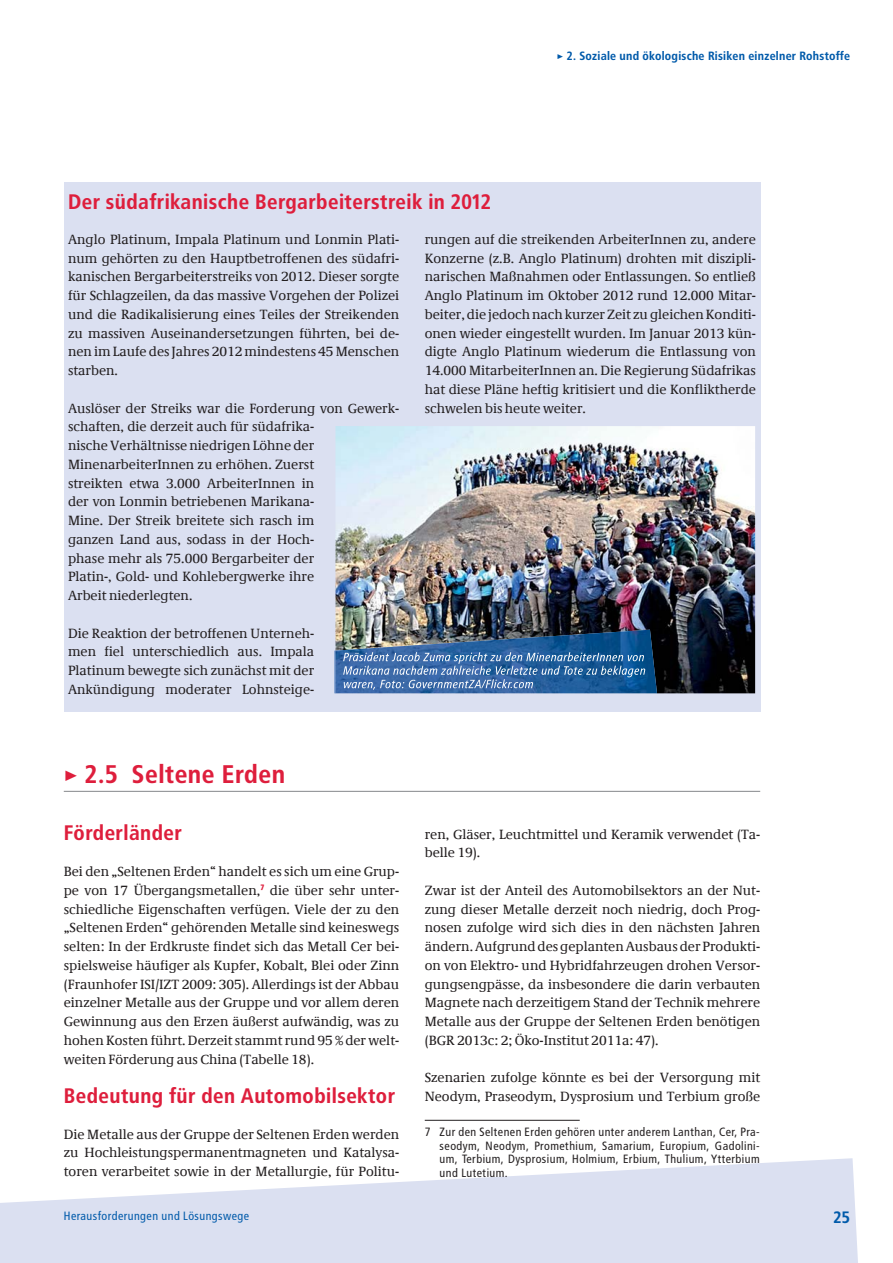
<style>
.page{position:relative;width:893px;height:1263px;background:#fff}
.page>*{position:absolute;margin:0;border:0;box-sizing:border-box;transform-origin:0 0}
.t1{font:25.5px "Transit Print OT Bld";color:#de1e3c}
.t2{font:21px "Transit Print OT Bld";color:#de1e3c}
.t3{font:16.5px "Transit Print OT Bld";color:#005aaa}
.t4{font:13.5px/18.8px "Demos Com";color:#231f20;text-align:justify}
.t5{font:12px/13.5px "Transit Print OT";color:#231f20;text-align:justify}
.t6{font:12px "Transit Print OT Bld";color:#005aaa}
.t7{font:12px "Transit Print OT";color:#005aaa}
.s1{font-family:"Transit Print OT Bld";font-size:15px;color:#de1e3c}
</style>
<div class="page">
<svg style="left:0;top:1158px;width:858px;height:105px;fill:#dbe0f1"></svg>
<div style="left:64px;top:182px;width:696px;height:530px;background:#dbe0f1"></div>
<img style="left:335px;top:426px;width:420px;height:267px">
<hr style="left:334px;top:651px;width:1px;height:42px;background:#376db5">
<img style="left:335px;top:630px;width:322px;height:63px">
<svg style="left:343px;top:652px;width:302px;height:38px;background:#4a79ae"></svg>
<hr style="left:64px;top:791px;width:696px;height:1px;background:#939598">
<hr style="left:425px;top:1120px;width:155px;height:1px;background:#231f20">
<h2 class="t2" style="left:68px;top:191px;width:425px">Der südafrikanische Bergarbeiterstreik in 2012</h2>
<p class="t6" style="left:557px;top:50px;width:295px">▸ 2. Soziale und ökologische Risiken einzelner Rohstoffe</p>
<p class="t4" style="left:68px;top:231px;width:333px">Anglo Platinum, Impala Platinum und Lonmin Plati&shy;num gehörten zu den Hauptbetroffenen des südafri&shy;kanischen Bergarbeiterstreiks von 2012. Dieser sorgte für Schlagzeilen, da das massive Vorgehen der Polizei und die Radikalisierung eines Teiles der Streikenden zu massiven Auseinandersetzungen führten, bei de&shy;nen im Laufe des Jahres 2012 mindestens 45 Menschen starben.</p>
<p class="t4" style="left:68px;top:400px;width:333px;text-align:left">Auslöser der Streiks war die Forderung von Gewerk&shy;schaften, die derzeit auch für südafrika-<br>nische Verhältnisse niedrigen Löhne der MinenarbeiterInnen zu erhöhen. Zuerst<br>streikten etwa 3.000 ArbeiterInnen in<br>der von Lonmin betriebenen Marikana-<br>Mine. Der Streik breitete sich rasch im<br>ganzen Land aus, sodass in der Hoch-<br>phase mehr als 75.000 Bergarbeiter der<br>Platin-, Gold- und Kohlebergwerke ihre<br>Arbeit niederlegten.</p>
<p class="t4" style="left:68px;top:625px;width:248px">Die Reaktion der betroffenen Unterneh&shy;men fiel unterschiedlich aus. Impala Platinum bewegte sich zunächst mit der Ankündigung moderater Lohnsteige-</p>
<p class="t4" style="left:425px;top:231px;width:333px">rungen auf die streikenden ArbeiterInnen zu, andere Konzerne (z.B. Anglo Platinum) drohten mit diszipli&shy;narischen Maßnahmen oder Entlassungen. So entließ Anglo Platinum im Oktober 2012 rund 12.000 Mitar&shy;beiter, die jedoch nach kurzer Zeit zu gleichen Konditi&shy;onen wieder eingestellt wurden. Im Januar 2013 kün&shy;digte Anglo Platinum wiederum die Entlassung von 14.000 MitarbeiterInnen an. Die Regierung Südafrikas hat diese Pläne heftig kritisiert und die Konfliktherde schwelen bis heute weiter.</p>
<h1 class="t1" style="left:64px;top:762px;width:223px">▸ 2.5 Seltene Erden</h1>
<h2 class="t2" style="left:64px;top:823px;width:120px">Förderländer</h2>
<p class="t4" style="left:64px;top:864px;width:337px">Bei den „Seltenen Erden“ handelt es sich um eine Grup&shy;pe von 17 Übergangsmetallen,<span class="s1">7</span> die über sehr unter&shy;schiedliche Eigenschaften verfügen. Viele der zu den „Seltenen Erden“ gehörenden Metalle sind keineswegs selten: In der Erdkruste findet sich das Metall Cer bei&shy;spielsweise häufiger als Kupfer, Kobalt, Blei oder Zinn (Fraunhofer ISI/IZT 2009: 305). Allerdings ist der Abbau einzelner Metalle aus der Gruppe und vor allem deren Gewinnung aus den Erzen äußerst aufwändig, was zu hohen Kosten führt. Derzeit stammt rund 95 % der welt&shy;weiten Förderung aus China (Tabelle 18).</p>
<h2 class="t2" style="left:64px;top:1085px;width:333px">Bedeutung für den Automobilsektor</h2>
<p class="t4" style="left:64px;top:1126px;width:337px">Die Metalle aus der Gruppe der Seltenen Erden werden zu Hochleistungspermanentmagneten und Katalysa&shy;toren verarbeitet sowie in der Metallurgie, für Politu-</p>
<p class="t4" style="left:425px;top:826px;width:337px">ren, Gläser, Leuchtmittel und Keramik verwendet (Ta&shy;belle 19).</p>
<p class="t4" style="left:425px;top:882px;width:337px">Zwar ist der Anteil des Automobilsektors an der Nut&shy;zung dieser Metalle derzeit noch niedrig, doch Prog&shy;nosen zufolge wird sich dies in den nächsten Jahren ändern. Aufgrund des geplanten Ausbaus der Produkti&shy;on von Elektro- und Hybridfahrzeugen drohen Versor&shy;gungsengpässe, da insbesondere die darin verbauten Magnete nach derzeitigem Stand der Technik mehrere Metalle aus der Gruppe der Seltenen Erden benötigen (BGR 2013c: 2; Öko-Institut 2011a: 47).</p>
<p class="t4" style="left:425px;top:1070px;width:337px">Szenarien zufolge könnte es bei der Versorgung mit<br>Neodym, Praseodym, Dysprosium und Terbium große</p>
<p class="t5" style="left:440px;top:1126px;width:322px;text-indent:-15px">7 Zur den Seltenen Erden gehören unter anderem Lanthan, Cer, Pra&shy;seodym, Neodym, Promethium, Samarium, Europium, Gadolini&shy;um, Terbium, Dysprosium, Holmium, Erbium, Thulium, Ytterbium und Lutetium.</p>
<p class="t7" style="left:64px;top:1210px;width:187px">Herausforderungen und Lösungswege</p>
<p class="t3" style="left:833px;top:1210px;width:19px">25</p>
</div>
